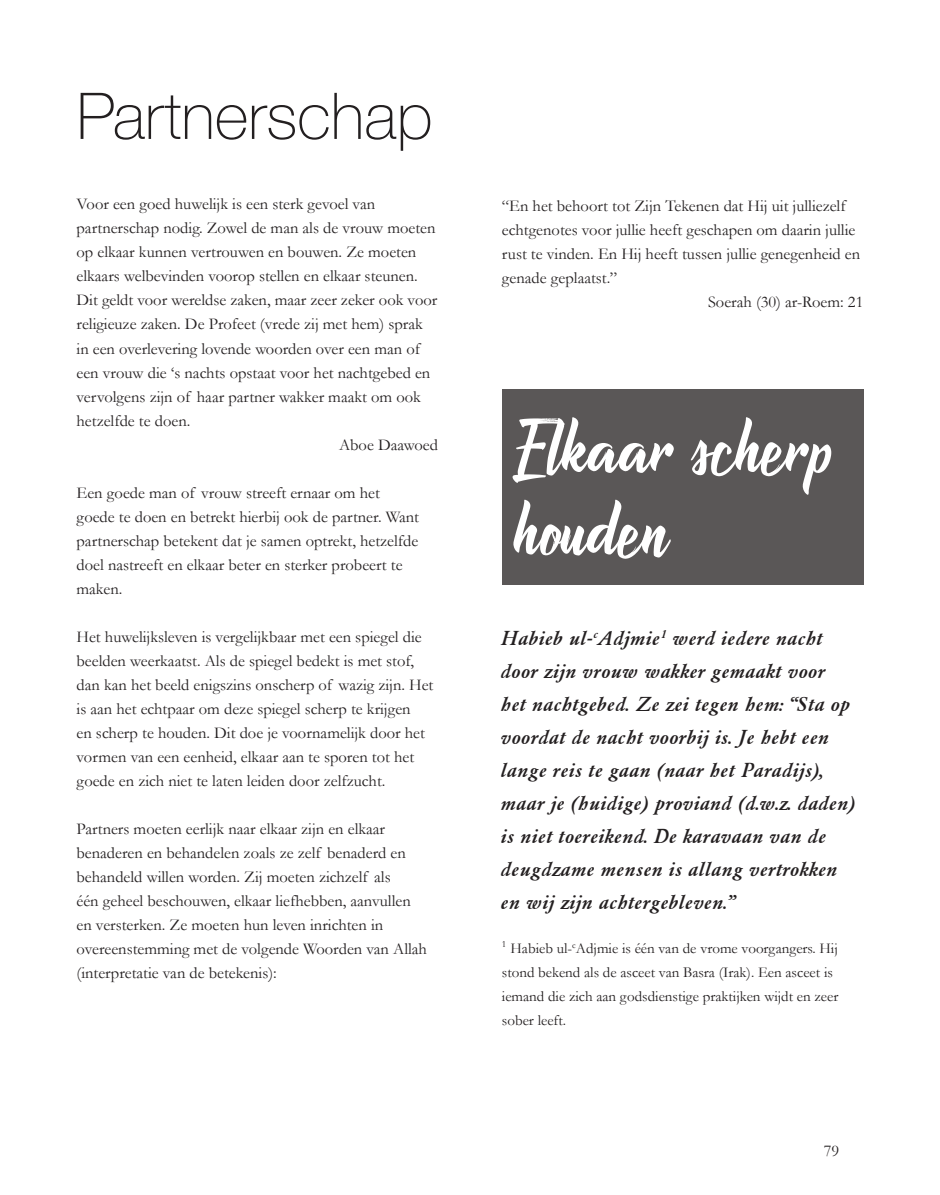
<style>
.page{position:relative;width:940px;height:1195px;background:#fff}
.page>*{position:absolute;margin:0;border:0;box-sizing:border-box;transform-origin:0 0}
.t1{font:67.5px/82.5px "Atlantis the lost City";color:#fff}
.t2{font:100 64.5px "Helvetica Neue";color:#231f20}
.t3{font:italic 500 21px/33px "Garamond";color:#231f20}
.t4{font:16.5px/24px "Garamond";color:#231f20}
.t5{font:15px/24px "Garamond";color:#231f20}
</style>
<div class="page">
<div style="left:502px;top:389px;width:361px;height:196px;background:#5a5757"></div>
<h2 class="t2" style="left:77px;top:67px;width:357px">Partnerschap</h2>
<p class="t4" style="left:77px;top:192px;width:300px">Voor een goed huwelijk is een sterk gevoel van</p>
<p class="t4" style="left:77px;top:216px;width:360px">partnerschap nodig. Zowel de man als de vrouw moeten</p>
<p class="t4" style="left:77px;top:240px;width:341px">op elkaar kunnen vertrouwen en bouwen. Ze moeten</p>
<p class="t4" style="left:77px;top:264px;width:343px">elkaars welbevinden voorop stellen en elkaar steunen.</p>
<p class="t4" style="left:77px;top:288px;width:362px">Dit geldt voor wereldse zaken, maar zeer zeker ook voor</p>
<p class="t4" style="left:77px;top:312px;width:348px">religieuze zaken. De Profeet (vrede zij met hem) sprak</p>
<p class="t4" style="left:77px;top:336px;width:345px">in een overlevering lovende woorden over een man of</p>
<p class="t4" style="left:77px;top:360px;width:355px">een vrouw die ‘s nachts opstaat voor het nachtgebed en</p>
<p class="t4" style="left:77px;top:384px;width:346px">vervolgens zijn of haar partner wakker maakt om ook</p>
<p class="t4" style="left:77px;top:408px;width:115px">hetzelfde te doen.</p>
<p class="t4" style="left:339px;top:432px;width:101px">Aboe Daawoed</p>
<p class="t4" style="left:77px;top:480px;width:344px">Een goede man of vrouw streeft ernaar om het goede te doen en betrekt hierbij ook de partner. Want partnerschap betekent dat je samen optrekt, hetzelfde doel nastreeft en elkaar beter en sterker probeert te maken.</p>
<p class="t4" style="left:77px;top:624px;width:358px">Het huwelijksleven is vergelijkbaar met een spiegel die beelden weerkaatst. Als de spiegel bedekt is met stof, dan kan het beeld enigszins onscherp of wazig zijn. Het is aan het echtpaar om deze spiegel scherp te krijgen<br>en scherp te houden. Dit doe je voornamelijk door het vormen van een eenheid, elkaar aan te sporen tot het goede en zich niet te laten leiden door zelfzucht.</p>
<p class="t4" style="left:77px;top:816px;width:352px">Partners moeten eerlijk naar elkaar zijn en elkaar benaderen en behandelen zoals ze zelf benaderd en behandeld willen worden. Zij moeten zichzelf als<br>één geheel beschouwen, elkaar liefhebben, aanvullen en versterken. Ze moeten hun leven inrichten in overeenstemming met de volgende Woorden van Allah (interpretatie van de betekenis):</p>
<p class="t4" style="left:502px;top:193px;width:345px">“En het behoort tot Zijn Tekenen dat Hij uit julliezelf</p>
<p class="t4" style="left:502px;top:217px;width:355px">echtgenotes voor jullie heeft geschapen om daarin jullie</p>
<p class="t4" style="left:502px;top:241px;width:360px">rust te vinden. En Hij heeft tussen jullie genegenheid en</p>
<p class="t4" style="left:502px;top:265px;width:117px">genade geplaatst.”</p>
<p class="t4" style="left:708px;top:289px;width:157px">Soerah (30) ar-Roem: 21</p>
<h1 class="t1" style="left:514px;top:410px;width:319px">Elkaar scherp houden</h1>
<p class="t3" style="left:502px;top:621px;width:357px">Habieb ul-<sup>c</sup>Adjmie<sup>1</sup> werd iedere nacht door zijn vrouw wakker gemaakt voor het nachtgebed. Ze zei tegen hem: “Sta op voordat de nacht voorbij is. Je hebt een lange reis te gaan (naar het Paradijs), maar je (huidige) proviand (d.w.z. daden) is niet toereikend. De karavaan van de deugdzame mensen is allang vertrokken en wij zijn achtergebleven.”</p>
<p class="t5" style="left:502px;top:936px;width:338px"><sup>1</sup> Habieb ul-<sup>c</sup>Adjmie is één van de vrome voorgangers. Hij stond bekend als de asceet van Basra (Irak). Een asceet is iemand die zich aan godsdienstige praktijken wijdt en zeer sober leeft.</p>
<p class="t4" style="left:824px;top:1138px;width:17px">79</p>
</div>
